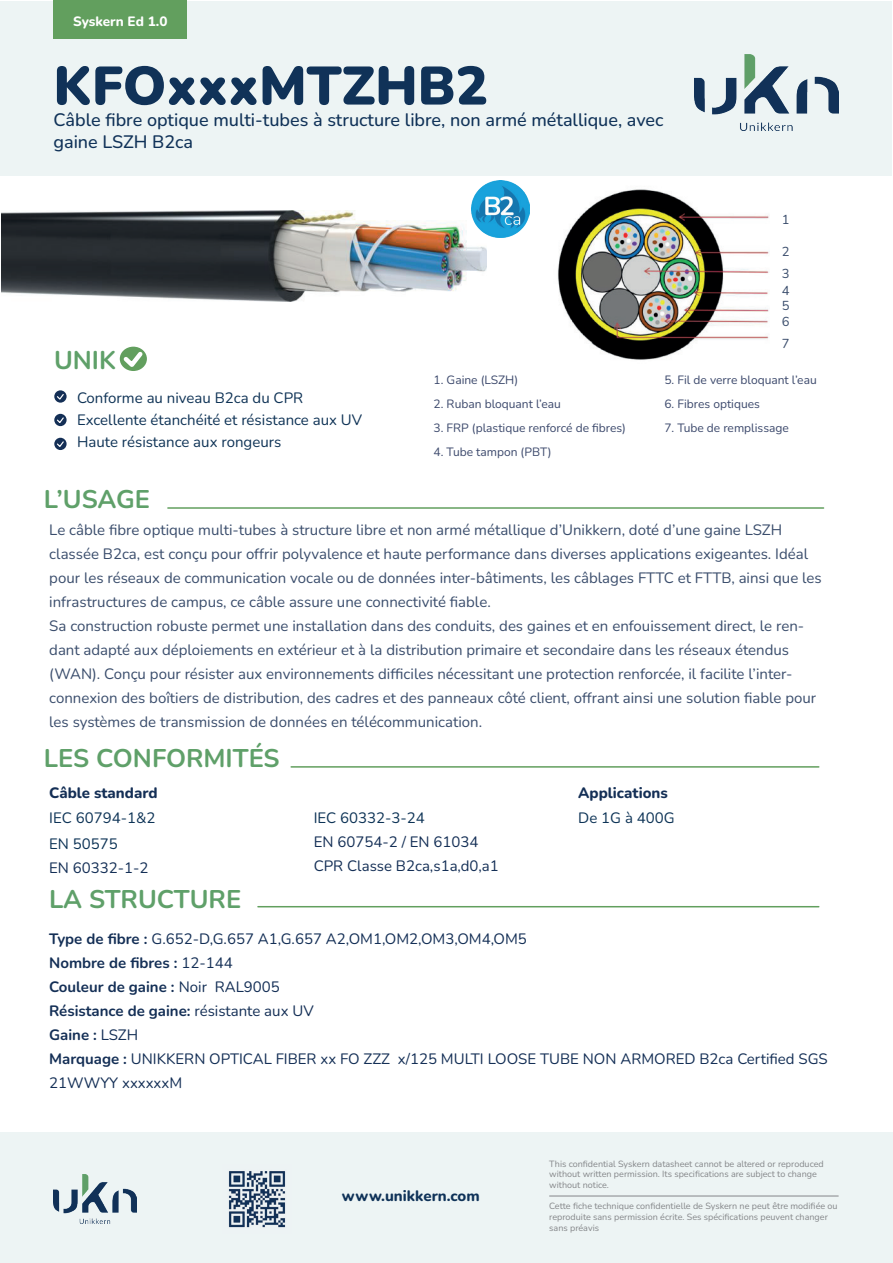
<style>
.page{position:relative;width:893px;height:1263px;background:#fff}
.page>*{position:absolute;margin:0;border:0;box-sizing:border-box;transform-origin:0 0}
.t1{font:900 54px "Nunito";color:#103258}
.t2{font:700 25.5px "Nunito";color:#5fa069}
.t3{font:500 18px/21.6px "Nunito";color:#103258}
.t4{font:15px/24px "Nunito";color:#3a4d6c}
.t5{font:15px/24px "Nunito";color:#142f56}
.t6{font:15px/22.2px "Nunito";color:#0f3356}
.t7{font:15px/25.5px "Nunito";color:#0d3356}
.t8{font:800 15px "Nunito";color:#142f56}
.t9{font:800 15px "Nunito";color:#0f3258}
.t10{font:800 13.5px "Nunito";color:#fff}
.t11{font:12.9px/22.2px "Nunito";color:#3a4d6c}
.t12{font:12px "Nunito";color:#3c496c}
.t13{font:9px/10.8px "Nunito";color:#848689}
.s1{font-weight:700}
</style>
<div class="page">
<div style="left:0;top:1px;width:891px;height:175px;background:#edf4f4"></div>
<div style="left:53px;top:0;width:134px;height:39px;background:#629f5e"></div>
<img style="left:694px;top:54px;width:144px;height:76px">
<div style="left:0;top:1132px;width:893px;height:131px;background:#edf4f4"></div>
<img style="left:228px;top:1171px;width:58px;height:57px">
<hr style="left:549px;top:1195px;width:290px;height:1px;background:#848689">
<img style="left:54px;top:1175px;width:83px;height:48px">
<img style="left:557px;top:189px;width:213px;height:171px">
<img style="left:2px;top:210px;width:484px;height:92px">
<svg style="left:54px;top:414px;width:13px;height:12px"></svg>
<svg style="left:56px;top:416px;width:9px;height:8px"></svg>
<svg style="left:54px;top:390px;width:13px;height:13px"></svg>
<svg style="left:56px;top:393px;width:9px;height:8px"></svg>
<hr style="left:291px;top:766px;width:528px;height:2px;background:#629f5e">
<hr style="left:258px;top:906px;width:561px;height:1px;background:#629f5e">
<hr style="left:168px;top:507px;width:655px;height:2px;background:#629f5e">
<div style="left:120px;top:347px;width:27px;height:24px;background:#629f5e;border-radius:50%"></div>
<svg style="left:120px;top:348px;width:27px;height:23px"></svg>
<svg style="left:54px;top:438px;width:13px;height:12px"></svg>
<svg style="left:56px;top:440px;width:9px;height:8px"></svg>
<img style="left:472px;top:180px;width:58px;height:58px">
<p class="t10" style="left:73px;top:12px;width:96px">Syskern Ed 1.0</p>
<h1 class="t1" style="left:53px;top:47px;width:436px">KFOxxxMTZHB2</h1>
<p class="t3" style="left:53px;top:108px;width:612px">Câble fibre optique multi-tubes à structure libre, non armé métallique, avec gaine LSZH B2ca</p>
<h2 class="t2" style="left:54px;top:342px;width:64px">UNIK</h2>
<p class="t11" style="left:782px;top:208px;width:9px">1</p>
<p class="t11" style="left:782px;top:240px;width:9px">2</p>
<p class="t11" style="left:782px;top:262px;width:9px">3</p>
<p class="t11" style="left:782px;top:279px;width:9px">4</p>
<p class="t11" style="left:782px;top:294px;width:9px">5</p>
<p class="t11" style="left:782px;top:310px;width:9px">6<br>7</p>
<p class="t6" style="left:77px;top:386px;width:287px">Conforme au niveau B2ca du CPR<br>Excellente étanchéité et résistance aux UV<br>Haute résistance aux rongeurs</p>
<h2 class="t2" style="left:44px;top:481px;width:108px">L’USAGE</h2>
<p class="t12" style="left:434px;top:372px;width:86px">1. Gaine (LSZH)</p>
<p class="t12" style="left:434px;top:396px;width:129px">2. Ruban bloquant l’eau</p>
<p class="t12" style="left:434px;top:420px;width:194px">3. FRP (plastique renforcé de fibres)</p>
<p class="t12" style="left:434px;top:444px;width:119px">4. Tube tampon (PBT)</p>
<p class="t12" style="left:664px;top:372px;width:154px">5. Fil de verre bloquant l’eau</p>
<p class="t12" style="left:664px;top:396px;width:97px">6. Fibres optiques</p>
<p class="t12" style="left:664px;top:420px;width:126px">7. Tube de remplissage</p>
<p class="t4" style="left:49px;top:517px;width:774px">Le câble fibre optique multi-tubes à structure libre et non armé métallique d’Unikkern, doté d’une gaine LSZH classée B2ca, est conçu pour offrir polyvalence et haute performance dans diverses applications exigeantes. Idéal pour les réseaux de communication vocale ou de données inter-bâtiments, les câblages FTTC et FTTB, ainsi que les infrastructures de campus, ce câble assure une connectivité fiable.<br>Sa construction robuste permet une installation dans des conduits, des gaines et en enfouissement direct, le ren&shy;dant adapté aux déploiements en extérieur et à la distribution primaire et secondaire dans les réseaux étendus (WAN). Conçu pour résister aux environnements difficiles nécessitant une protection renforcée, il facilite l’inter&shy;connexion des boîtiers de distribution, des cadres et des panneaux côté client, offrant ainsi une solution fiable pour les systèmes de transmission de données en télécommunication.</p>
<h2 class="t2" style="left:44px;top:740px;width:237px">LES CONFORMITÉS</h2>
<p class="t8" style="left:49px;top:782px;width:110px">Câble standard</p>
<p class="t7" style="left:49px;top:805px;width:108px">IEC 60794-1&amp;2<br>EN 50575</p>
<p class="t5" style="left:49px;top:855px;width:101px">EN 60332-1-2</p>
<h2 class="t2" style="left:49px;top:881px;width:194px">LA STRUCTURE</h2>
<p class="t7" style="left:314px;top:805px;width:113px">IEC 60332-3-24</p>
<p class="t5" style="left:314px;top:829px;width:187px">EN 60754-2 / EN 61034<br>CPR Classe B2ca,s1a,d0,a1</p>
<p class="t8" style="left:578px;top:782px;width:91px">Applications</p>
<p class="t7" style="left:578px;top:805px;width:98px">De 1G à 400G</p>
<p class="t5" style="left:49px;top:926px;width:780px"><span class="s1">Type de fibre :</span> G.652-D,G.657 A1,G.657 A2,OM1,OM2,OM3,OM4,OM5<br><span class="s1">Nombre de fibres :</span> 12-144<br><span class="s1">Couleur de gaine :</span> Noir RAL9005<br><span class="s1">Résistance de gaine:</span> résistante aux UV<br><span class="s1">Gaine :</span> LSZH<br><span class="s1">Marquage :</span> UNIKKERN OPTICAL FIBER xx FO ZZZ x/125 MULTI LOOSE TUBE NON ARMORED B2ca Certified SGS 21WWYY xxxxxxM</p>
<p class="t9" style="left:342px;top:1185px;width:139px">www.unikkern.com</p>
<p class="t13" style="left:549px;top:1158px;width:276px">This confidential Syskern datasheet cannot be altered or reproduced without written permission. Its specifications are subject to change without notice.</p>
<p class="t13" style="left:549px;top:1200px;width:290px">Cette fiche technique confidentielle de Syskern ne peut être modifiée ou reproduite sans permission écrite. Ses spécifications peuvent changer sans préavis</p>
</div>
